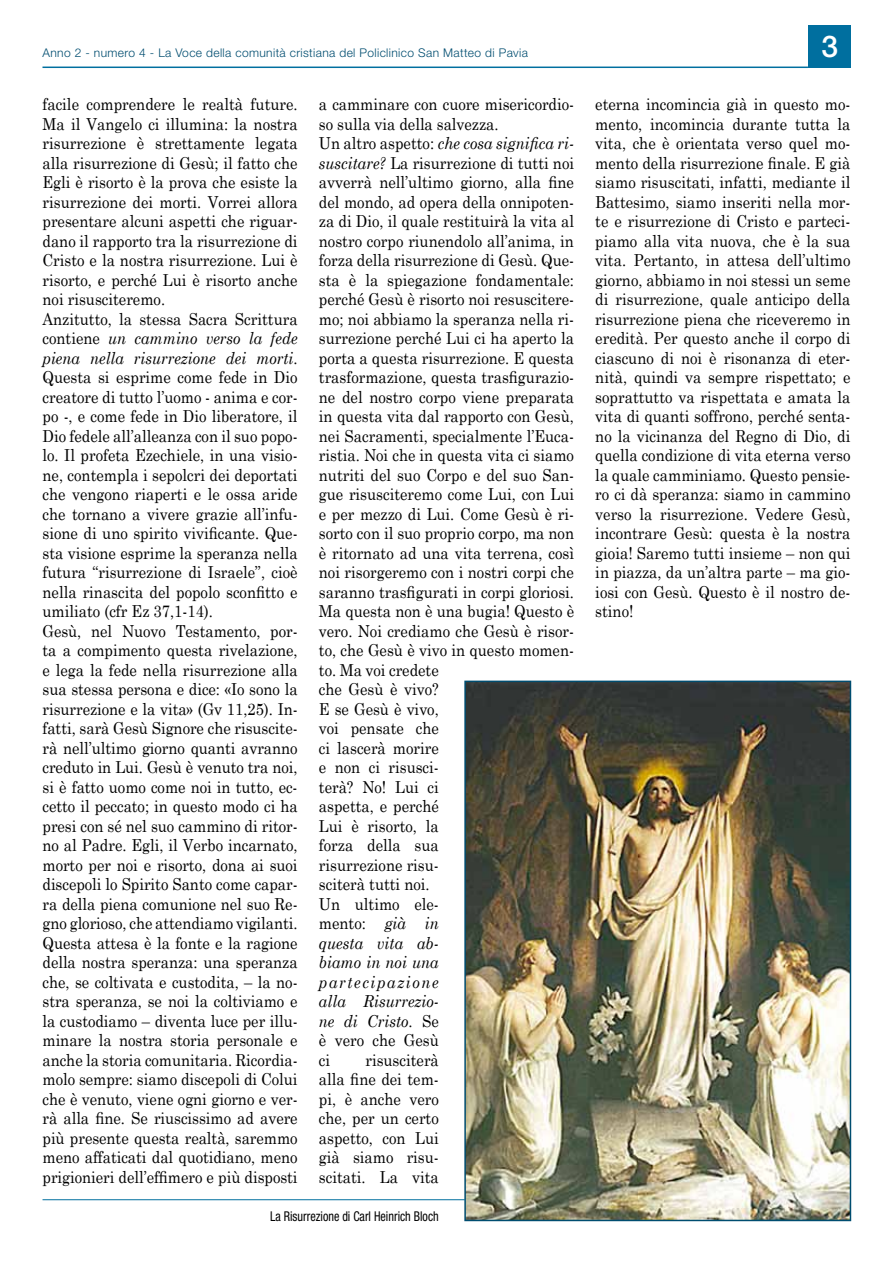
<style>
.page{position:relative;width:893px;height:1263px;background:#fff}
.page>*{position:absolute;margin:0;border:0;box-sizing:border-box;transform-origin:0 0}
.t1{font:500 30px "Helvetica Neue";color:#fff}
.t2{font:16.5px/19.5px "Century Schoolbook";color:#000;scale:.9 1}
.t3{font:condensed 13.5px "Helvetica Neue";color:#000;scale:.9 1}
.t4{font:300 12px "Helvetica Neue";letter-spacing:.03em;color:#004d70}
.s1{font-style:italic}
</style>
<div class="page">
<div style="left:808px;top:26px;width:42px;height:42px;background:#006f9f"></div>
<hr style="left:42px;top:67px;width:766px;height:1px;background:#006f9f">
<img style="left:467px;top:684px;width:381px;height:534px">
<div style="left:464px;top:681px;width:387px;height:540px;border:2px solid #004d70"></div>
<hr style="left:43px;top:1199px;width:422px;height:1px;background:#006f9f">
<p class="t4" style="left:42px;top:45px;width:487px">Anno 2 - numero 4 - La Voce della comunità cristiana del Policlinico San Matteo di Pavia</p>
<p class="t2" style="left:43px;top:94px;width:285px">facile comprendere le realtà future.<br>Ma il Vangelo ci illumina: la nostra risurrezione è strettamente legata alla risurrezione di Gesù; il fatto che Egli è risorto è la prova che esiste la risurrezione dei morti. Vorrei allora presentare alcuni aspetti che riguar&shy;dano il rapporto tra la risurrezione di Cristo e la nostra risurrezione. Lui è risorto, e perché Lui è risorto anche noi risusciteremo.<br>Anzitutto, la stessa Sacra Scrittura contiene <span class="s1">un cammino verso la fede piena nella risurrezione dei morti</span>.<br>Questa si esprime come fede in Dio creatore di tutto l’uomo - anima e cor&shy;po -, e come fede in Dio liberatore, il Dio fedele all’alleanza con il suo popo&shy;lo. Il profeta Ezechiele, in una visio&shy;ne, contempla i sepolcri dei deportati che vengono riaperti e le ossa aride che tornano a vivere grazie all’infu&shy;sione di uno spirito vivificante. Que&shy;sta visione esprime la speranza nella futura “risurrezione di Israele”, cioè nella rinascita del popolo sconfitto e umiliato (cfr Ez 37,1-14).<br>Gesù, nel Nuovo Testamento, por&shy;ta a compimento questa rivelazione, e lega la fede nella risurrezione alla sua stessa persona e dice: «Io sono la risurrezione e la vita» (Gv 11,25). In&shy;fatti, sarà Gesù Signore che risuscite&shy;rà nell’ultimo giorno quanti avranno creduto in Lui. Gesù è venuto tra noi, si è fatto uomo come noi in tutto, ec&shy;cetto il peccato; in questo modo ci ha presi con sé nel suo cammino di ritor&shy;no al Padre. Egli, il Verbo incarnato, morto per noi e risorto, dona ai suoi discepoli lo Spirito Santo come capar&shy;ra della piena comunione nel suo Re&shy;gno glorioso, che attendiamo vigilanti.<br>Questa attesa è la fonte e la ragione della nostra speranza: una speranza che, se coltivata e custodita, – la no&shy;stra speranza, se noi la coltiviamo e la custodiamo – diventa luce per illu&shy;minare la nostra storia personale e anche la storia comunitaria. Ricordia&shy;molo sempre: siamo discepoli di Colui che è venuto, viene ogni giorno e ver&shy;rà alla fine. Se riuscissimo ad avere più presente questa realtà, saremmo meno affaticati dal quotidiano, meno prigionieri dell’effimero e più disposti</p>
<p class="t2" style="left:319px;top:94px;width:285px">a camminare con cuore misericordio&shy;so sulla via della salvezza.<br>Un altro aspetto: <span class="s1">che cosa significa ri&shy;suscitare?</span> La risurrezione di tutti noi avverrà nell’ultimo giorno, alla fine del mondo, ad opera della onnipoten&shy;za di Dio, il quale restituirà la vita al nostro corpo riunendolo all’anima, in forza della risurrezione di Gesù. Que&shy;sta è la spiegazione fondamentale: perché Gesù è risorto noi resuscitere&shy;mo; noi abbiamo la speranza nella ri&shy;surrezione perché Lui ci ha aperto la porta a questa risurrezione. E questa trasformazione, questa trasfigurazio&shy;ne del nostro corpo viene preparata in questa vita dal rapporto con Gesù, nei Sacramenti, specialmente l’Euca&shy;ristia. Noi che in questa vita ci siamo nutriti del suo Corpo e del suo San&shy;gue risusciteremo come Lui, con Lui e per mezzo di Lui. Come Gesù è ri&shy;sorto con il suo proprio corpo, ma non è ritornato ad una vita terrena, così noi risorgeremo con i nostri corpi che saranno trasfigurati in corpi gloriosi.<br>Ma questa non è una bugia! Questo è vero. Noi crediamo che Gesù è risor&shy;to, che Gesù è vivo in questo momen&shy;to. Ma voi credete<br>che Gesù è vivo?<br>E se Gesù è vivo,<br>voi pensate che<br>ci lascerà morire<br>e non ci risusci-<br>terà? No! Lui ci<br>aspetta, e perché<br>Lui è risorto, la<br>forza della sua<br>risurrezione risu-<br>sciterà tutti noi.<br>Un ultimo ele-<br>mento: <span class="s1">già in<br>questa vita ab-<br>biamo in noi una<br>partecipazione<br>alla Risurrezio-<br>ne di Cristo</span>. Se<br>è vero che Gesù<br>ci</p>
<p class="t2" style="left:319px;top:1050px;width:135px;text-align:justify;text-indent:47px">risusciterà alla fine dei tem&shy;pi, è anche vero che, per un certo aspetto, con Lui già siamo risu&shy;scitati. La vita</p>
<p class="t3" style="left:270px;top:1208px;width:189px">La Risurrezione di Carl Heinrich Bloch</p>
<h1 class="t1" style="left:822px;top:28px;width:18px">3</h1>
<p class="t2" style="left:595px;top:94px;width:285px;text-align:justify">eterna incomincia già in questo mo&shy;mento, incomincia durante tutta la vita, che è orientata verso quel mo&shy;mento della risurrezione finale. E già siamo risuscitati, infatti, mediante il Battesimo, siamo inseriti nella mor&shy;te e risurrezione di Cristo e parteci&shy;piamo alla vita nuova, che è la sua vita. Pertanto, in attesa dell’ultimo giorno, abbiamo in noi stessi un seme di risurrezione, quale anticipo della risurrezione piena che riceveremo in eredità. Per questo anche il corpo di ciascuno di noi è risonanza di eter&shy;nità, quindi va sempre rispettato; e soprattutto va rispettata e amata la vita di quanti soffrono, perché senta&shy;no la vicinanza del Regno di Dio, di quella condizione di vita eterna verso la quale camminiamo. Questo pensie&shy;ro ci dà speranza: siamo in cammino verso la risurrezione. Vedere Gesù, incontrare Gesù: questa è la nostra gioia! Saremo tutti insieme – non qui in piazza, da un’altra parte – ma gio&shy;iosi con Gesù. Questo è il nostro de&shy;stino!</p>
</div>
